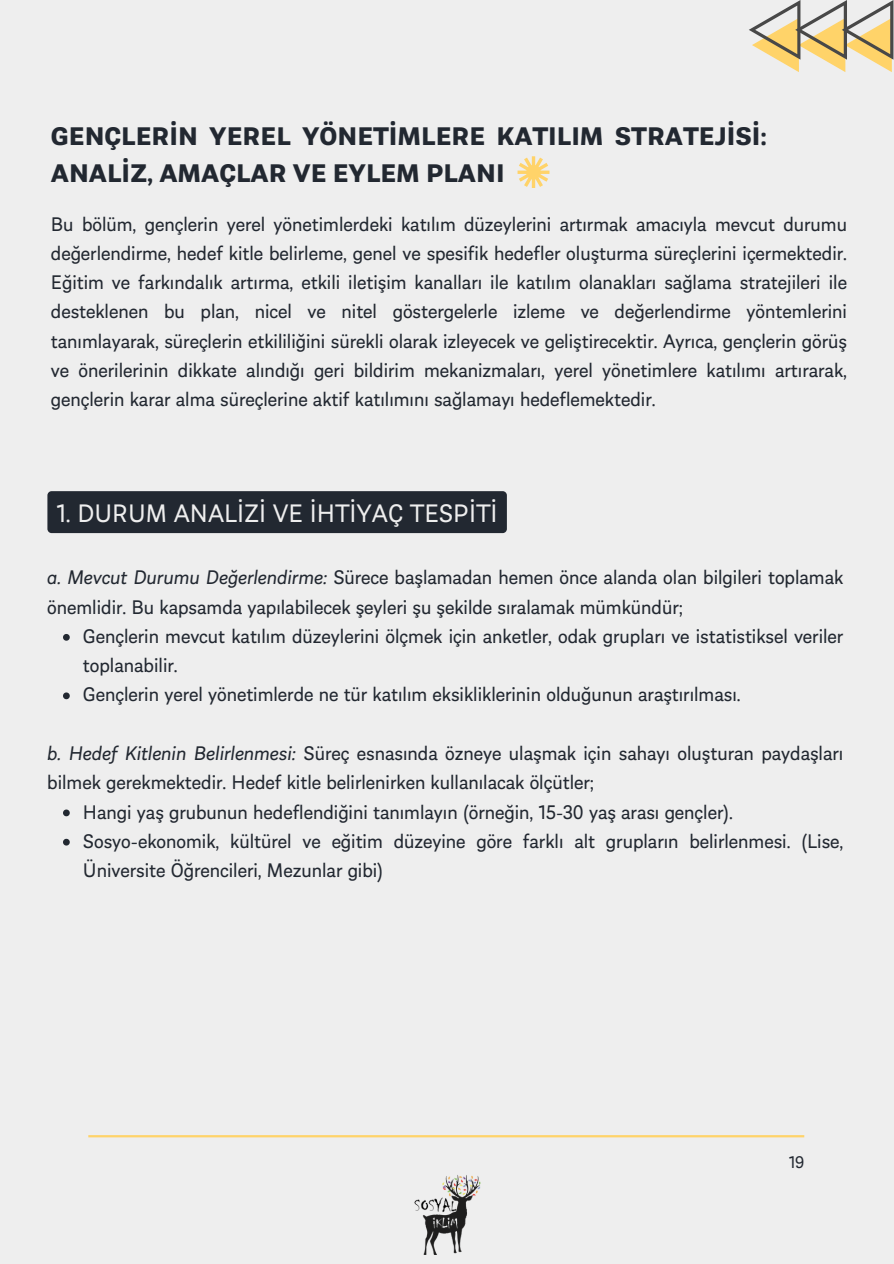
<style>
.page{position:relative;width:894px;height:1264px;background:#fff}
.page>*{position:absolute;margin:0;border:0;box-sizing:border-box;transform-origin:0 0}
.t1{font:700 27px/37.2px "Almanach";color:#222831}
.t2{font:27px "Almanach";color:#eee}
.t3{font:21px/29.2px "Almanach";color:#222831}
.t4{font:18px "Almanach";color:#222831}
.s1{font-style:italic}
</style>
<div class="page">
<div style="left:0;top:0;width:893px;height:1263px;background:#eee"></div>
<hr style="left:88px;top:1135px;width:716px;height:2px;background:#ffd369">
<svg style="left:517px;top:156px;width:32px;height:32px"></svg>
<div style="left:47px;top:491px;width:459px;height:42px;background:#222831;border-radius:4px"></div>
<svg style="left:63px;top:634px;width:7px;height:6px"></svg>
<svg style="left:63px;top:692px;width:7px;height:7px"></svg>
<svg style="left:63px;top:809px;width:7px;height:7px"></svg>
<svg style="left:63px;top:838px;width:7px;height:7px"></svg>
<img style="left:414px;top:1175px;width:67px;height:78px">
<svg style="left:749px;top:0;width:144px;height:72px"></svg>
<p class="t1" style="left:51px;top:116px;width:717px">GENÇLERİN YEREL YÖNETİMLERE KATILIM STRATEJİSİ:<br>ANALİZ, AMAÇLAR VE EYLEM PLANI</p>
<p class="t3" style="left:51px;top:208px;width:797px;text-align:justify">Bu bölüm, gençlerin yerel yönetimlerdeki katılım düzeylerini artırmak amacıyla mevcut durumu değerlendirme, hedef kitle belirleme, genel ve spesifik hedefler oluşturma süreçlerini içermektedir.<br>Eğitim ve farkındalık artırma, etkili iletişim kanalları ile katılım olanakları sağlama stratejileri ile desteklenen bu plan, nicel ve nitel göstergelerle izleme ve değerlendirme yöntemlerini tanımlayarak, süreçlerin etkililiğini sürekli olarak izleyecek ve geliştirecektir. Ayrıca, gençlerin görüş ve önerilerinin dikkate alındığı geri bildirim mekanizmaları, yerel yönetimlere katılımı artırarak, gençlerin karar alma süreçlerine aktif katılımını sağlamayı hedeflemektedir.</p>
<p class="t2" style="left:57px;top:496px;width:442px">1. DURUM ANALİZİ VE İHTİYAÇ TESPİTİ</p>
<h2 class="t3" style="left:47px;top:562px;width:797px"><span class="s1">a. Mevcut Durumu Değerlendirme:</span> Sürece başlamadan hemen önce alanda olan bilgileri toplamak önemlidir. Bu kapsamda yapılabilecek şeyleri şu şekilde sıralamak mümkündür;</h2>
<p class="t3" style="left:83px;top:620px;width:761px">Gençlerin mevcut katılım düzeylerini ölçmek için anketler, odak grupları ve istatistiksel veriler toplanabilir.</p>
<p class="t3" style="left:83px;top:679px;width:659px">Gençlerin yerel yönetimlerde ne tür katılım eksikliklerinin olduğunun araştırılması.</p>
<p class="t3" style="left:47px;top:737px;width:797px"><span class="s1">b. Hedef Kitlenin Belirlenmesi:</span> Süreç esnasında özneye ulaşmak için sahayı oluşturan paydaşları bilmek gerekmektedir. Hedef kitle belirlenirken kullanılacak ölçütler;</p>
<p class="t3" style="left:83px;top:796px;width:651px">Hangi yaş grubunun hedeflendiğini tanımlayın (örneğin, 15-30 yaş arası gençler).</p>
<p class="t3" style="left:83px;top:825px;width:761px">Sosyo-ekonomik, kültürel ve eğitim düzeyine göre farklı alt grupların belirlenmesi. (Lise,<br>Üniversite Öğrencileri, Mezunlar gibi)</p>
<h1 class="t4" style="left:788px;top:1150px;width:17px">19</h1>
</div>
